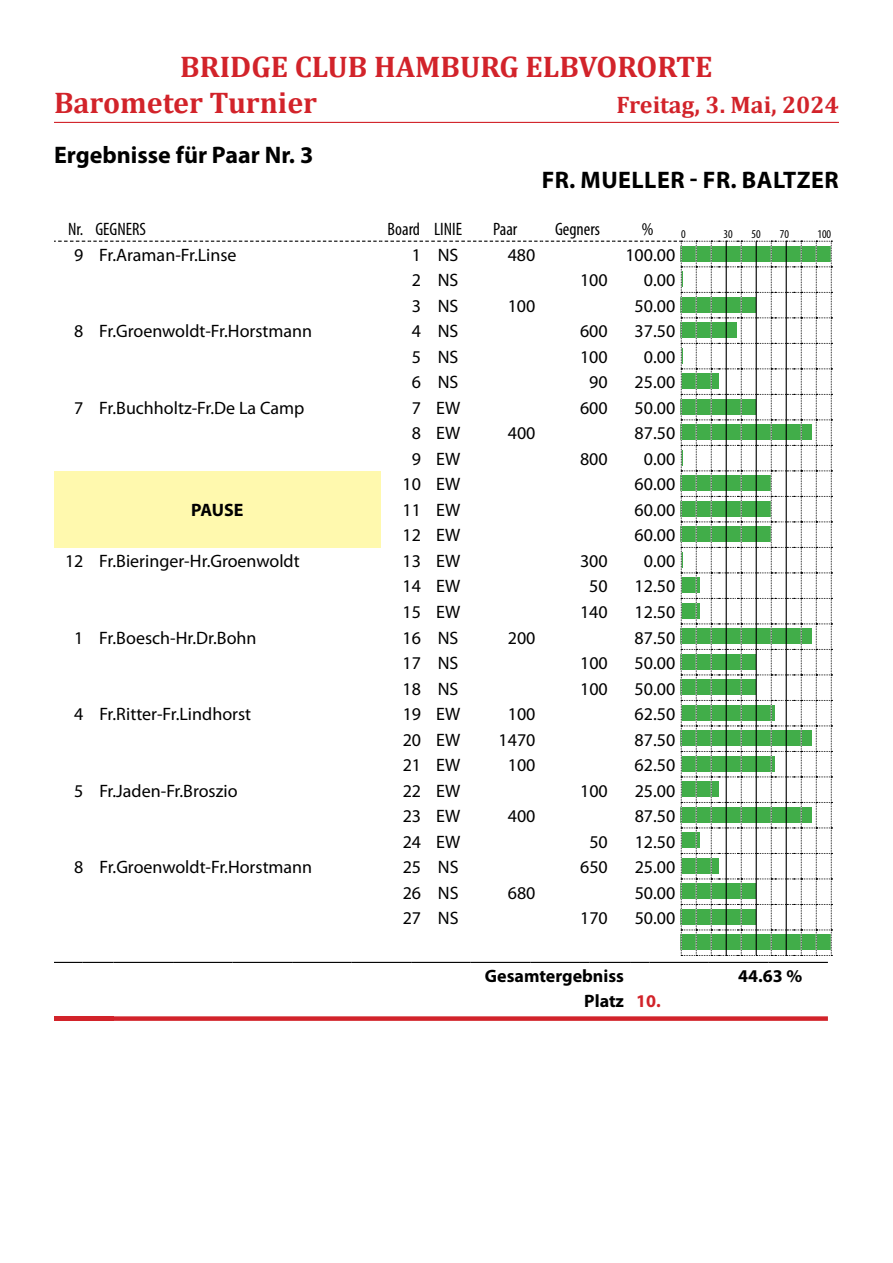
<style>
.page{position:relative;width:893px;height:1263px;background:#fff}
.page>*{position:absolute;margin:0;border:0;box-sizing:border-box;transform-origin:0 0}
.t1{font:700 30px/36px "Cambria";color:#d2232a}
.t2{font:700 24px "Myriad Pro";color:#000}
.t3{font:700 24px "Cambria";color:#d2232a}
.t4{font:18px "Myriad Pro";color:#000}
.t5{font:700 18px "Myriad Pro";color:#000}
.t6{font:condensed 18px "Myriad Pro";color:#000}
.t7{font:condensed 12px "Myriad Pro";color:#000}
.s1{color:#d2232a}
</style>
<div class="page">
<hr style="left:54px;top:122px;width:785px;height:1px;background:#d2232a">
<svg style="left:54px;top:241px;width:778px;height:715px"></svg>
<div style="left:54px;top:1016px;width:60px;height:5px;background:#d2232a"></div>
<svg style="left:114px;top:1016px;width:714px;height:5px"></svg>
<svg style="left:54px;top:962px;width:28px;height:1px"></svg>
<hr style="left:82px;top:962px;width:32px;height:1px;background:#000">
<hr style="left:114px;top:962px;width:59px;height:1px;background:#000">
<hr style="left:173px;top:962px;width:60px;height:1px;background:#000">
<hr style="left:233px;top:962px;width:59px;height:1px;background:#000">
<hr style="left:292px;top:962px;width:60px;height:1px;background:#000">
<hr style="left:352px;top:962px;width:59px;height:1px;background:#000">
<hr style="left:411px;top:962px;width:60px;height:1px;background:#000">
<hr style="left:471px;top:962px;width:59px;height:1px;background:#000">
<hr style="left:530px;top:962px;width:60px;height:1px;background:#000">
<hr style="left:590px;top:962px;width:40px;height:1px;background:#000">
<svg style="left:630px;top:962px;width:19px;height:1px"></svg>
<hr style="left:649px;top:962px;width:60px;height:1px;background:#000">
<hr style="left:709px;top:962px;width:59px;height:1px;background:#000">
<hr style="left:768px;top:962px;width:60px;height:1px;background:#000">
<h1 class="t1" style="left:54px;top:48px;width:660px;text-indent:126px">BRIDGE CLUB HAMBURG ELBVORORTE<br>Barometer Turnier</h1>
<h2 class="t3" style="left:616px;top:88px;width:224px">Freitag, 3. Mai, 2024</h2>
<h2 class="t2" style="left:54px;top:140px;width:261px">Ergebnisse für Paar Nr. 3</h2>
<h2 class="t2" style="left:542px;top:164px;width:55px">Fr. Muelle</h2>
<h2 class="t2" style="left:670px;top:164px;width:170px">r - Fr. Baltzer</h2>
<p class="t6" style="left:68px;top:218px;width:80px">Nr. GEGNERS</p>
<p class="t6" style="left:388px;top:218px;width:76px">Board LINIE</p>
<p class="t6" style="left:493px;top:218px;width:26px">Paar</p>
<p class="t6" style="left:555px;top:218px;width:47px">Gegners</p>
<p class="t6" style="left:642px;top:218px;width:13px">%</p>
<p class="t7" style="left:681px;top:227px;width:6px">0</p>
<p class="t7" style="left:723px;top:227px;width:11px">30</p>
<p class="t7" style="left:752px;top:227px;width:11px">50</p>
<p class="t7" style="left:780px;top:227px;width:11px">70</p>
<p class="t7" style="left:817px;top:227px;width:15px">100</p>
<p class="t4" style="left:74px;top:244px;width:164px">9 Fr.Araman-Fr.Linse</p>
<p class="t4" style="left:412px;top:244px;width:48px">1 NS</p>
<p class="t4" style="left:508px;top:244px;width:29px">480</p>
<p class="t4" style="left:625px;top:244px;width:51px">100.00</p>
<p class="t4" style="left:412px;top:269px;width:48px">2 NS</p>
<p class="t4" style="left:580px;top:269px;width:29px">100</p>
<p class="t4" style="left:644px;top:269px;width:33px">0.00</p>
<p class="t4" style="left:412px;top:295px;width:48px">3 NS</p>
<p class="t4" style="left:508px;top:295px;width:29px">100</p>
<p class="t4" style="left:635px;top:295px;width:42px">50.00</p>
<p class="t4" style="left:74px;top:320px;width:239px">8 Fr.Groenwoldt-Fr.Horstmann</p>
<p class="t4" style="left:412px;top:320px;width:48px">4 NS</p>
<p class="t4" style="left:580px;top:320px;width:29px">600</p>
<p class="t4" style="left:635px;top:320px;width:42px">37.50</p>
<p class="t4" style="left:412px;top:346px;width:48px">5 NS</p>
<p class="t4" style="left:580px;top:346px;width:29px">100</p>
<p class="t4" style="left:644px;top:346px;width:33px">0.00</p>
<p class="t4" style="left:412px;top:371px;width:48px">6 NS</p>
<p class="t4" style="left:589px;top:371px;width:20px">90</p>
<p class="t4" style="left:635px;top:371px;width:42px">25.00</p>
<p class="t4" style="left:74px;top:397px;width:232px">7 Fr.Buchholtz-Fr.De La Camp</p>
<p class="t4" style="left:412px;top:397px;width:50px">7 EW</p>
<p class="t4" style="left:580px;top:397px;width:29px">600</p>
<p class="t4" style="left:635px;top:397px;width:42px">50.00</p>
<p class="t4" style="left:412px;top:422px;width:50px">8 EW</p>
<p class="t4" style="left:508px;top:422px;width:29px">400</p>
<p class="t4" style="left:635px;top:422px;width:42px">87.50</p>
<p class="t4" style="left:412px;top:448px;width:50px">9 EW</p>
<p class="t4" style="left:580px;top:448px;width:29px">800</p>
<p class="t4" style="left:644px;top:448px;width:33px">0.00</p>
<p class="t5" style="left:191px;top:498px;width:54px">PAUSE</p>
<p class="t4" style="left:403px;top:473px;width:59px">10 EW</p>
<p class="t4" style="left:635px;top:473px;width:42px">60.00</p>
<p class="t4" style="left:403px;top:499px;width:59px">11 EW</p>
<p class="t4" style="left:635px;top:499px;width:42px">60.00</p>
<p class="t4" style="left:403px;top:524px;width:59px">12 EW</p>
<p class="t4" style="left:635px;top:524px;width:42px">60.00</p>
<p class="t4" style="left:65px;top:550px;width:236px">12 Fr.Bieringer-Hr.Groenwoldt</p>
<p class="t4" style="left:403px;top:550px;width:59px">13 EW</p>
<p class="t4" style="left:580px;top:550px;width:29px">300</p>
<p class="t4" style="left:644px;top:550px;width:33px">0.00</p>
<p class="t4" style="left:403px;top:575px;width:59px">14 EW</p>
<p class="t4" style="left:589px;top:575px;width:20px">50</p>
<p class="t4" style="left:635px;top:575px;width:42px">12.50</p>
<p class="t4" style="left:403px;top:601px;width:59px">15 EW</p>
<p class="t4" style="left:580px;top:601px;width:29px">140</p>
<p class="t4" style="left:635px;top:601px;width:42px">12.50</p>
<p class="t4" style="left:74px;top:626px;width:184px">1 Fr.Boesch-Hr.Dr.Bohn</p>
<p class="t4" style="left:403px;top:626px;width:57px">16 NS</p>
<p class="t4" style="left:508px;top:626px;width:29px">200</p>
<p class="t4" style="left:635px;top:626px;width:42px">87.50</p>
<p class="t4" style="left:403px;top:652px;width:57px">17 NS</p>
<p class="t4" style="left:580px;top:652px;width:29px">100</p>
<p class="t4" style="left:635px;top:652px;width:42px">50.00</p>
<p class="t4" style="left:403px;top:677px;width:57px">18 NS</p>
<p class="t4" style="left:580px;top:677px;width:29px">100</p>
<p class="t4" style="left:635px;top:677px;width:42px">50.00</p>
<p class="t4" style="left:74px;top:703px;width:178px">4 Fr.Ritter-Fr.Lindhorst</p>
<p class="t4" style="left:403px;top:703px;width:59px">19 EW</p>
<p class="t4" style="left:508px;top:703px;width:29px">100</p>
<p class="t4" style="left:635px;top:703px;width:42px">62.50</p>
<p class="t4" style="left:403px;top:728px;width:59px">20 EW</p>
<p class="t4" style="left:499px;top:728px;width:38px">1470</p>
<p class="t4" style="left:635px;top:728px;width:42px">87.50</p>
<p class="t4" style="left:403px;top:754px;width:59px">21 EW</p>
<p class="t4" style="left:508px;top:754px;width:29px">100</p>
<p class="t4" style="left:635px;top:754px;width:42px">62.50</p>
<p class="t4" style="left:74px;top:779px;width:165px">5 Fr.Jaden-Fr.Broszio</p>
<p class="t4" style="left:403px;top:779px;width:59px">22 EW</p>
<p class="t4" style="left:580px;top:779px;width:29px">100</p>
<p class="t4" style="left:635px;top:779px;width:42px">25.00</p>
<p class="t4" style="left:403px;top:805px;width:59px">23 EW</p>
<p class="t4" style="left:508px;top:805px;width:29px">400</p>
<p class="t4" style="left:635px;top:805px;width:42px">87.50</p>
<p class="t4" style="left:403px;top:830px;width:59px">24 EW</p>
<p class="t4" style="left:589px;top:830px;width:20px">50</p>
<p class="t4" style="left:635px;top:830px;width:42px">12.50</p>
<p class="t4" style="left:74px;top:856px;width:239px">8 Fr.Groenwoldt-Fr.Horstmann</p>
<p class="t4" style="left:403px;top:856px;width:57px">25 NS</p>
<p class="t4" style="left:580px;top:856px;width:29px">650</p>
<p class="t4" style="left:635px;top:856px;width:42px">25.00</p>
<p class="t4" style="left:403px;top:881px;width:57px">26 NS</p>
<p class="t4" style="left:508px;top:881px;width:29px">680</p>
<p class="t4" style="left:635px;top:881px;width:42px">50.00</p>
<p class="t4" style="left:403px;top:907px;width:57px">27 NS</p>
<p class="t4" style="left:580px;top:907px;width:29px">170</p>
<p class="t4" style="left:635px;top:907px;width:42px">50.00</p>
<p class="t5" style="left:485px;top:964px;width:141px">Gesamtergebniss</p>
<p class="t5" style="left:738px;top:964px;width:66px">44.63 %</p>
<p class="t5" style="left:584px;top:989px;width:78px">Platz <span class="s1">10.</span></p>
</div>
